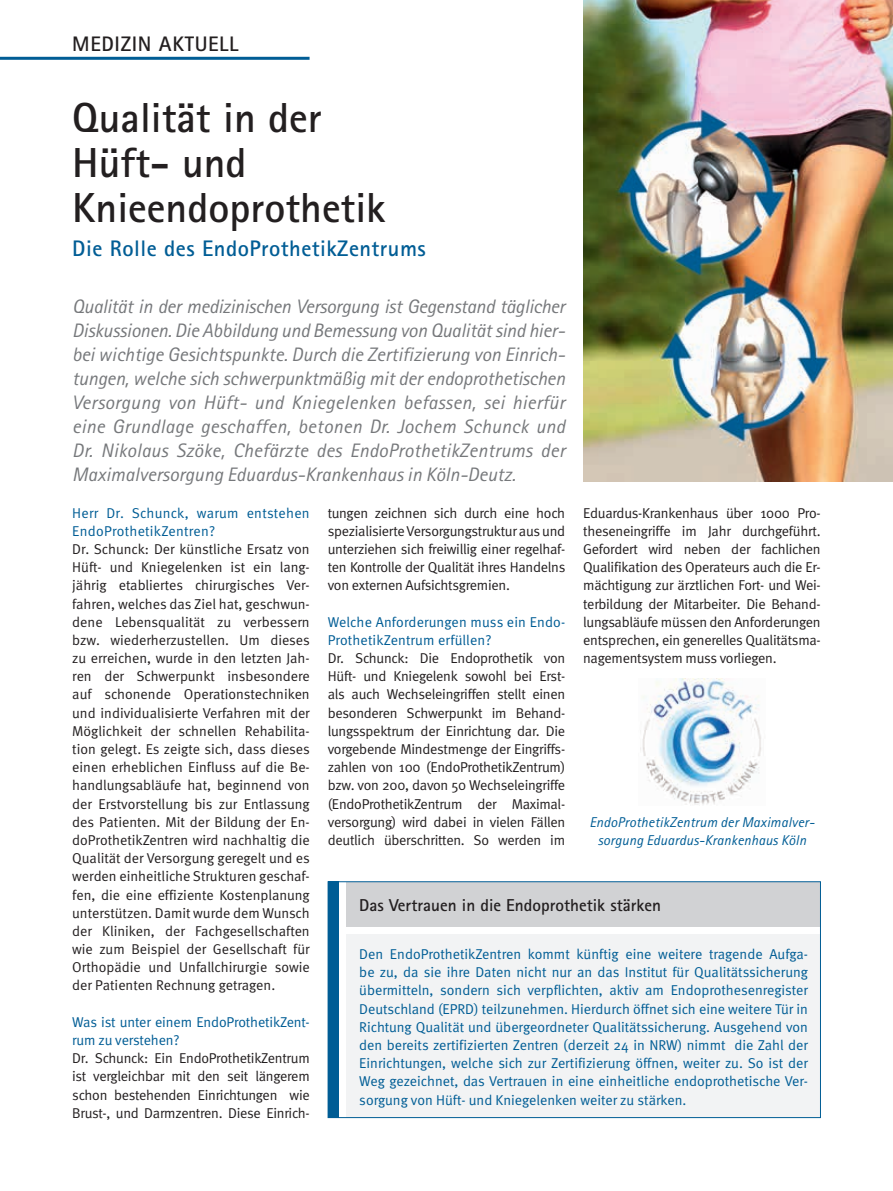
<style>
.page{position:relative;width:893px;height:1191px;background:#fff}
.page>*{position:absolute;margin:0;border:0;box-sizing:border-box;transform-origin:0 0}
.t1{font:700 42px/45px "Rotis Sans Serif";color:#231f20}
.t2{font:700 22.5px "Rotis Sans Serif";letter-spacing:.02em;color:#005d95}
.t3{font:700 21px "Rotis Sans Serif";letter-spacing:.03em;color:#231f20}
.t4{font:italic 19.5px/24px "Rotis Sans Serif";color:#76787b;text-align:justify}
.t5{font:700 17.25px "Rotis Sans Serif";color:#231f20}
.t6{font:14.25px/18.1px "Meta Normal";letter-spacing:-.02em;color:#231f20;text-align:justify}
.t7{font:14.25px/18.1px "Meta Normal";color:#005d95}
.t8{font:italic 14.25px/18.1px "Rotis Sans Serif";letter-spacing:.01em;color:#005d95;text-align:center}
.t9{font:14.25px/18.1px "Meta Normal";letter-spacing:.02em;color:#005d95}
</style>
<div class="page">
<img style="left:583px;top:0;width:310px;height:481px">
<img style="left:640px;top:679px;width:121px;height:126px">
<svg style="left:338px;top:883px;width:481px;height:232px"></svg>
<div style="left:347px;top:882px;width:473px;height:44px;background:#d1d2d4"></div>
<div style="left:328px;top:881px;width:10px;height:236px;background:#005d95"></div>
<div style="left:347px;top:934px;width:473px;height:183px;background:#f2f3f4"></div>
<div style="left:328px;top:881px;width:493px;height:236px;border:1px solid #005d95"></div>
<hr style="left:0;top:57px;width:310px;height:3px;background:#005d95">
<h3 class="t3" style="left:72px;top:31px;width:168px">Medizin Aktuell</h3>
<h1 class="t1" style="left:72px;top:95px;width:315px">Qualität in der<br>Hüft- und<br>Knieendoprothetik</h1>
<h2 class="t2" style="left:72px;top:234px;width:355px">Die Rolle des EndoProthetikZentrums</h2>
<p class="t4" style="left:72px;top:295px;width:494px">Qualität in der medizinischen Versorgung ist Gegenstand täglicher Diskussionen. Die Abbildung und Bemessung von Qualität sind hier&shy;bei wichtige Gesichtspunkte. Durch die Zertifizierung von Einrich&shy;tungen, welche sich schwerpunktmäßig mit der endoprothetischen Versorgung von Hüft- und Kniegelenken befassen, sei hierfür eine Grundlage geschaffen, betonen Dr. Jochem Schunck und Dr. Nikolaus Szöke, Chefärzte des EndoProthetikZentrums der Maximalversorgung Eduardus-Krankenhaus in Köln-Deutz.</p>
<p class="t9" style="left:72px;top:503px;width:239px">Herr Dr. Schunck, warum entstehen<br>EndoProthetikZentren?</p>
<p class="t6" style="left:72px;top:540px;width:239px">Dr. Schunck: Der künstliche Ersatz von Hüft- und Kniegelenken ist ein lang&shy;jährig etabliertes chirurgisches Ver&shy;fahren, welches das Ziel hat, geschwun&shy;dene Lebensqualität zu verbessern bzw. wiederherzustellen. Um dieses zu erreichen, wurde in den letzten Jah&shy;ren der Schwerpunkt insbesondere auf schonende Operationstechniken und individualisierte Verfahren mit der Möglichkeit der schnellen Rehabilita&shy;tion gelegt. Es zeigte sich, dass dieses einen erheblichen Einfluss auf die Be&shy;handlungsabläufe hat, beginnend von der Erstvorstellung bis zur Entlassung des Patienten. Mit der Bildung der En&shy;doProthetikZentren wird nachhaltig die Qualität der Versorgung geregelt und es werden einheitliche Strukturen geschaf&shy;fen, die eine effiziente Kostenplanung unterstützen. Damit wurde dem Wunsch der Kliniken, der Fachgesellschaften wie zum Beispiel der Gesellschaft für Orthopädie und Unfallchirurgie sowie der Patienten Rechnung getragen.</p>
<p class="t7" style="left:72px;top:1012px;width:239px">Was ist unter einem EndoProthetikZent&shy;rum zu verstehen?</p>
<p class="t6" style="left:72px;top:1049px;width:239px">Dr. Schunck: Ein EndoProthetikZentrum ist vergleichbar mit den seit längerem schon bestehenden Einrichtungen wie Brust-, und Darmzentren. Diese Einrich-</p>
<p class="t6" style="left:328px;top:503px;width:239px">tungen zeichnen sich durch eine hoch spezialisierte Versorgungstruktur aus und unterziehen sich freiwillig einer regelhaf&shy;ten Kontrolle der Qualität ihres Handelns von externen Aufsichtsgremien.</p>
<p class="t7" style="left:328px;top:612px;width:239px">Welche Anforderungen muss ein Endo-<br>ProthetikZentrum erfüllen?</p>
<p class="t6" style="left:328px;top:649px;width:239px">Dr. Schunck: Die Endoprothetik von Hüft- und Kniegelenk sowohl bei Erst&shy;als auch Wechseleingriffen stellt einen besonderen Schwerpunkt im Behand&shy;lungsspektrum der Einrichtung dar. Die vorgebende Mindestmenge der Eingriffs&shy;zahlen von 100 (EndoProthetikZentrum) bzw. von 200, davon 50 Wechseleingriffe (EndoProthetikZentrum der Maximal&shy;versorgung) wird dabei in vielen Fällen deutlich überschritten. So werden im</p>
<p class="t6" style="left:583px;top:503px;width:239px">Eduardus-Krankenhaus über 1000 Pro&shy;theseneingriffe im Jahr durchgeführt.<br>Gefordert wird neben der fachlichen Qualifikation des Operateurs auch die Er&shy;mächtigung zur ärztlichen Fort- und Wei&shy;terbildung der Mitarbeiter. Die Behand&shy;lungsabläufe müssen den Anforderungen entsprechen, ein generelles Qualitätsma&shy;nagementsystem muss vorliegen.</p>
<p class="t8" style="left:589px;top:813px;width:227px">EndoProthetikZentrum der Maximalver&shy;sorgung Eduardus-Krankenhaus Köln</p>
<p class="t5" style="left:359px;top:894px;width:303px">Das Vertrauen in die Endoprothetik stärken</p>
<p class="t7" style="left:359px;top:945px;width:450px;text-align:justify">Den EndoProthetikZentren kommt künftig eine weitere tragende Aufga&shy;be zu, da sie ihre Daten nicht nur an das Institut für Qualitätssicherung übermitteln, sondern sich verpflichten, aktiv am Endoprothesenregister Deutschland (EPRD) teilzunehmen. Hierdurch öffnet sich eine weitere Tür in Richtung Qualität und übergeordneter Qualitätssicherung. Ausgehend von den bereits zertifizierten Zentren (derzeit 24 in NRW) nimmt die Zahl der Einrichtungen, welche sich zur Zertifizierung öffnen, weiter zu. So ist der Weg gezeichnet, das Vertrauen in eine einheitliche endoprothetische Ver&shy;sorgung von Hüft- und Kniegelenken weiter zu stärken.</p>
</div>
